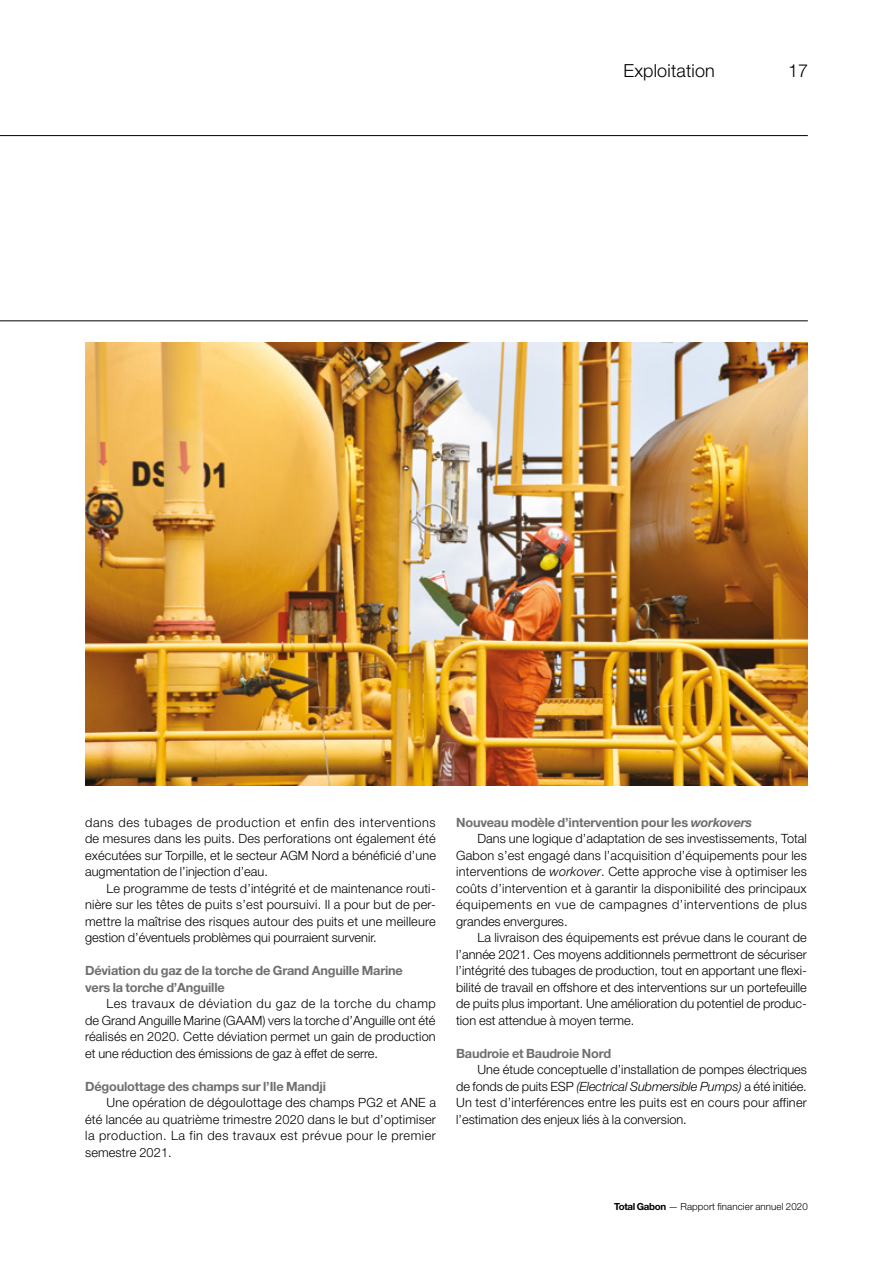
<style>
.page{position:relative;width:893px;height:1263px;background:#fff}
.page>*{position:absolute;margin:0;border:0;box-sizing:border-box;transform-origin:0 0}
.paragraph{font:300 18px "Helvetica Neue LT Std";letter-spacing:.01em;color:#000}
.t1{font:300 12.75px/16.5px "Helvetica Neue LT Std";color:#000;text-align:justify}
.t2{font:700 12.75px "Helvetica Neue LT Std";letter-spacing:-.015em;color:#706f6f}
.paragraph-2{font:300 9.75px "Helvetica Neue LT Std";letter-spacing:.01em;color:#000}
.s1{font-style:italic}
.s2{font-weight:700}
</style>
<div class="page">
<img style="left:85px;top:343px;width:723px;height:442px">
<hr style="left:0;top:135px;width:808px;height:1px;background:#000">
<hr style="left:0;top:321px;width:808px;height:1px;background:#000">
<p class="paragraph" style="left:624px;top:59px;width:93px">Exploitation</p>
<p class="paragraph" style="left:788px;top:59px;width:22px">17</p>
<p class="t1" style="left:85px;top:813px;width:352px">dans des tubages de production et enfin des interventions de mesures dans les puits. Des perforations ont également été exécutées sur Torpille, et le secteur AGM Nord a bénéficié d’une augmentation de l’injection d’eau.</p>
<p class="t1" style="left:85px;top:879px;width:352px;text-indent:21px">Le programme de tests d’intégrité et de maintenance routi&shy;nière sur les têtes de puits s’est poursuivi. Il a pour but de per&shy;mettre la maîtrise des risques autour des puits et une meilleure gestion d’éventuels problèmes qui pourraient survenir.</p>
<p class="t2" style="left:85px;top:963px;width:319px">Déviation du gaz de la torche de Grand Anguille Marine</p>
<p class="t2" style="left:85px;top:979px;width:141px">vers la torche d’Anguille</p>
<p class="t1" style="left:85px;top:995px;width:352px;text-indent:21px">Les travaux de déviation du gaz de la torche du champ de Grand Anguille Marine (GAAM) vers la torche d’Anguille ont été réalisés en 2020. Cette déviation permet un gain de production et une réduction des émissions de gaz à effet de serre.</p>
<p class="t2" style="left:85px;top:1078px;width:243px">Dégoulottage des champs sur l’Ile Mandji</p>
<p class="t1" style="left:85px;top:1094px;width:352px;text-indent:21px">Une opération de dégoulottage des champs PG2 et ANE a été lancée au quatrième trimestre 2020 dans le but d’optimiser la production. La fin des travaux est prévue pour le premier semestre 2021.</p>
<p class="t2" style="left:456px;top:814px;width:298px">Nouveau modèle d’intervention pour les <span class="s1">workovers</span></p>
<p class="t1" style="left:456px;top:830px;width:352px;text-indent:21px">Dans une logique d’adaptation de ses investissements, Total Gabon s’est engagé dans l’acquisition d’équipements pour les interventions de <span class="s1">workover</span>. Cette approche vise à optimiser les coûts d’intervention et à garantir la disponibilité des principaux équipements en vue de campagnes d’interventions de plus grandes envergures.</p>
<p class="t1" style="left:456px;top:929px;width:352px;text-indent:21px">La livraison des équipements est prévue dans le courant de l’année 2021. Ces moyens additionnels permettront de sécuriser l’intégrité des tubages de production, tout en apportant une flexi&shy;bilité de travail en offshore et des interventions sur un portefeuille de puits plus important. Une amélioration du potentiel de produc&shy;tion est attendue à moyen terme.</p>
<p class="t2" style="left:456px;top:1045px;width:157px">Baudroie et Baudroie Nord</p>
<p class="t1" style="left:456px;top:1061px;width:352px;text-indent:21px">Une étude conceptuelle d’installation de pompes électriques de fonds de puits ESP <span class="s1">(Electrical Submersible Pumps)</span> a été initiée.<br>Un test d’interférences entre les puits est en cours pour affiner l’estimation des enjeux liés à la conversion.</p>
<p class="paragraph-2" style="left:614px;top:1200px;width:195px"><span class="s2">Total Gabon</span> — Rapport financier annuel 2020</p>
</div>
